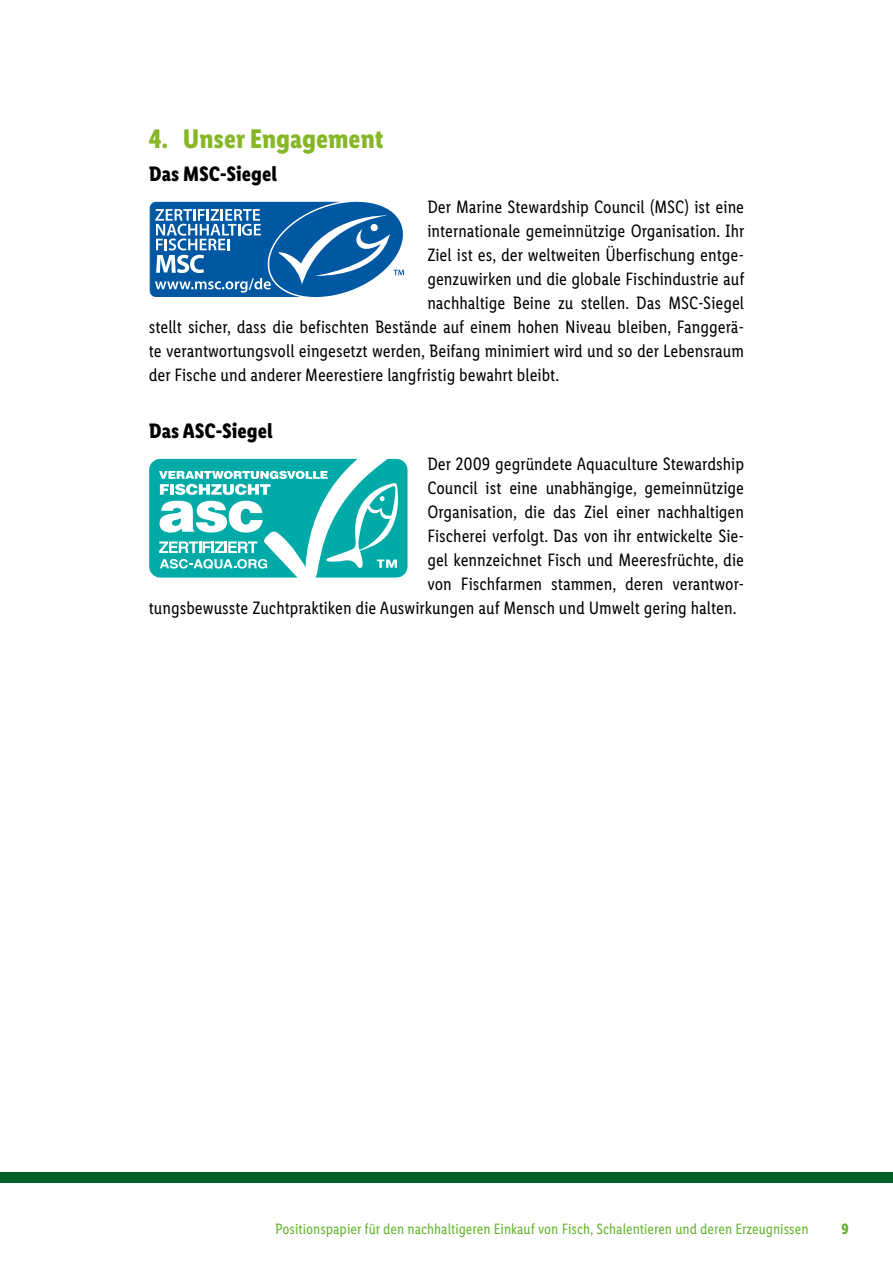
<style>
.page{position:relative;width:893px;height:1263px;background:#fff}
.page>*{position:absolute;margin:0;border:0;box-sizing:border-box;transform-origin:0 0}
.t1{font:700 27px "Lidl Font Condensed";color:#87b726}
.t2{font:700 21px "Lidl Font Condensed";color:#000}
.t3{font:18px "Lidl Font Condensed";color:#000}
.t4{font:15px "Lidl Font Condensed";color:#65b32e}
.t5{font:700 15px "Lidl Font Condensed";color:#65b32e}
</style>
<div class="page">
<div style="left:0;top:1172px;width:893px;height:10px;background:#006029"></div>
<svg style="left:149px;top:201px;width:255px;height:96px"></svg>
<svg style="left:149px;top:458px;width:259px;height:120px"></svg>
<h1 class="t1" style="left:149px;top:124px;width:236px">4. Unser Engagement</h1>
<p class="t2" style="left:149px;top:162px;width:130px">Das MSC-Siegel</p>
<p class="t3" style="left:427px;top:197px;width:318px">Der Marine Stewardship Council (MSC) ist eine</p>
<p class="t3" style="left:427px;top:221px;width:319px">internationale gemeinnützige Organisation. Ihr</p>
<p class="t3" style="left:427px;top:245px;width:318px">Ziel ist es, der weltweiten Überfischung entge-</p>
<p class="t3" style="left:427px;top:269px;width:319px">genzuwirken und die globale Fischindustrie auf</p>
<p class="t3" style="left:427px;top:293px;width:318px">nachhaltige Beine zu stellen. Das MSC-Siegel</p>
<p class="t3" style="left:149px;top:317px;width:597px">stellt sicher, dass die befischten Bestände auf einem hohen Niveau bleiben, Fanggerä-</p>
<p class="t3" style="left:149px;top:341px;width:597px">te verantwortungsvoll eingesetzt werden, Beifang minimiert wird und so der Lebensraum</p>
<p class="t3" style="left:149px;top:365px;width:412px">der Fische und anderer Meerestiere langfristig bewahrt bleibt.</p>
<p class="t2" style="left:149px;top:419px;width:125px">Das ASC-Siegel</p>
<p class="t3" style="left:427px;top:454px;width:318px">Der 2009 gegründete Aquaculture Stewardship</p>
<p class="t3" style="left:427px;top:478px;width:318px">Council ist eine unabhängige, gemeinnützige</p>
<p class="t3" style="left:427px;top:502px;width:318px">Organisation, die das Ziel einer nachhaltigen</p>
<p class="t3" style="left:427px;top:526px;width:318px">Fischerei verfolgt. Das von ihr entwickelte Sie-</p>
<p class="t3" style="left:427px;top:550px;width:318px">gel kennzeichnet Fisch und Meeresfrüchte, die</p>
<p class="t3" style="left:427px;top:574px;width:318px">von Fischfarmen stammen, deren verantwor-</p>
<p class="t3" style="left:149px;top:598px;width:589px">tungsbewusste Zuchtpraktiken die Auswirkungen auf Mensch und Umwelt gering halten.</p>
<p class="t4" style="left:275px;top:1220px;width:535px">Positionspapier für den nachhaltigeren Einkauf von Fisch, Schalentieren und deren Erzeugnissen</p>
<p class="t5" style="left:841px;top:1220px;width:9px">9</p>
</div>
